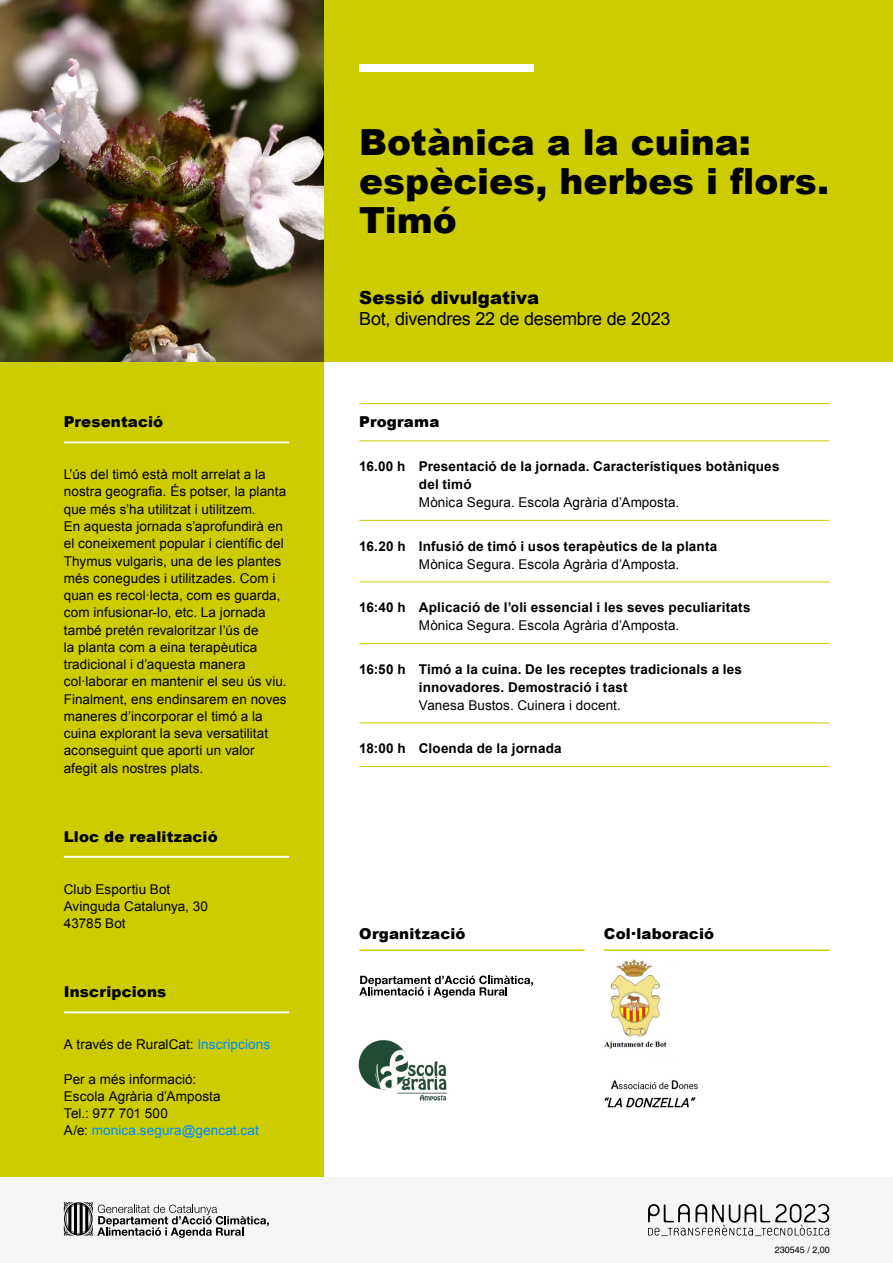
<style>
.page{position:relative;width:893px;height:1263px;background:#fff}
.page>*{position:absolute;margin:0;border:0;box-sizing:border-box;transform-origin:0 0}
.t1{font:900 36px/39px "Arial";color:#000}
.t2{font:18px/21px "Arial";letter-spacing:-.015em;color:#000}
.t3{font:900 15px "Arial";letter-spacing:.01em;color:#000}
.P4{font:13.5px/17.2px "Arial";letter-spacing:.005em;color:#000}
.P1{font:700 13.5px/18px "Arial";letter-spacing:.015em;color:#000}
.P4-2{font:13.5px "Arial";letter-spacing:.01em;color:#008cff}
.t4{font:9px "Helvetica";color:#000}
.s1{color:#008cff}
.s2{color:#000}
.s3{font-weight:900}
.s4{font-weight:400}
</style>
<div class="page">
<div style="left:0;top:361px;width:323px;height:817px;background:#cc0"></div>
<div style="left:323px;top:0;width:570px;height:361px;background:#cc0"></div>
<div style="left:0;top:1178px;width:893px;height:85px;background:#f5f5f5"></div>
<svg style="left:64px;top:1202px;width:205px;height:36px"></svg>
<div style="left:359px;top:64px;width:175px;height:7px;background:#fff"></div>
<svg style="left:648px;top:1204px;width:181px;height:32px"></svg>
<hr style="left:359px;top:403px;width:470px;height:1px;background:#cc0">
<hr style="left:359px;top:440px;width:470px;height:1px;background:#cc0">
<hr style="left:359px;top:520px;width:470px;height:1px;background:#cc0">
<hr style="left:359px;top:581px;width:470px;height:1px;background:#cc0">
<hr style="left:359px;top:643px;width:470px;height:1px;background:#cc0">
<hr style="left:359px;top:722px;width:470px;height:1px;background:#cc0">
<hr style="left:359px;top:766px;width:470px;height:1px;background:#cc0">
<hr style="left:64px;top:441px;width:225px;height:2px;background:#fff">
<hr style="left:64px;top:856px;width:225px;height:2px;background:#fff">
<hr style="left:64px;top:1011px;width:225px;height:2px;background:#fff">
<hr style="left:359px;top:949px;width:226px;height:2px;background:#cc0">
<hr style="left:604px;top:949px;width:225px;height:2px;background:#cc0">
<svg style="left:359px;top:975px;width:174px;height:23px"></svg>
<img style="left:604px;top:959px;width:63px;height:90px">
<img style="left:604px;top:1080px;width:94px;height:28px">
<img style="left:358px;top:1040px;width:89px;height:61px">
<img style="left:0;top:0;width:323px;height:362px">
<h6 class="t3" style="left:64px;top:411px;width:101px">Presentació</h6>
<p class="P4" style="left:64px;top:466px;width:224px">L’ús del timó està molt arrelat a la nostra geografia. És potser, la planta que més s’ha utilitzat i utilitzem.</p>
<p class="P4" style="left:64px;top:518px;width:224px">En aquesta jornada s’aprofundirà en el coneixement popular i científic del Thymus vulgaris, una de les plantes més conegudes i utilitzades. Com i quan es recol·lecta, com es guarda, com infusionar-lo, etc. La jornada també pretén revaloritzar l’ús de<br>la planta com a eina terapèutica tradicional i d’aquesta manera col·laborar en mantenir el seu ús viu.</p>
<p class="P4" style="left:64px;top:690px;width:224px">Finalment, ens endinsarem en noves maneres d’incorporar el timó a la cuina explorant la seva versatilitat aconseguint que aporti un valor afegit als nostres plats.</p>
<h6 class="t3" style="left:64px;top:825px;width:155px">Lloc de realització</h6>
<p class="P4" style="left:64px;top:880px;width:108px">Club Esportiu Bot</p>
<p class="P4" style="left:64px;top:898px;width:146px">Avinguda Catalunya, 30</p>
<p class="P4" style="left:64px;top:915px;width:63px">43785 Bot</p>
<h6 class="t3" style="left:64px;top:981px;width:104px">Inscripcions</h6>
<p class="P4" style="left:64px;top:1036px;width:208px">A través de RuralCat: <span class="s1">Inscripcions</span></p>
<p class="P4" style="left:64px;top:1070px;width:134px">Per a més informació:</p>
<p class="P4" style="left:64px;top:1088px;width:158px">Escola Agrària d’Amposta</p>
<p class="P4" style="left:64px;top:1105px;width:106px">Tel.: 977 701 500</p>
<p class="P4-2" style="left:64px;top:1122px;width:197px"><span class="s2">A/e:</span> monica.segura@gencat.cat</p>
<h1 class="t1" style="left:359px;top:122px;width:471px">Botànica a la cuina: espècies, herbes i flors.<br>Timó</h1>
<h3 class="t2" style="left:359px;top:288px;width:313px"><span class="s3">Sessió divulgativa<br></span>Bot, divendres 22 de desembre de 2023</h3>
<h4 class="t3" style="left:359px;top:411px;width:82px">Programa</h4>
<p class="P1" style="left:419px;top:458px;width:362px;text-indent:-60px">16.00 h Presentació de la jornada. Característiques botàniques del timó<br><span class="s4">Mònica Segura. Escola Agrària d’Amposta.</span></p>
<p class="P1" style="left:419px;top:537px;width:300px;text-indent:-60px">16.20 h Infusió de timó i usos terapèutics de la planta<br><span class="s4">Mònica Segura. Escola Agrària d’Amposta.</span></p>
<p class="P1" style="left:419px;top:599px;width:333px;text-indent:-60px">16:40 h Aplicació de l’oli essencial i les seves peculiaritats<br><span class="s4">Mònica Segura. Escola Agrària d’Amposta.</span></p>
<p class="P1" style="left:419px;top:660px;width:325px;text-indent:-60px">16:50 h Timó a la cuina. De les receptes tradicionals a les innovadores. Demostració i tast<br><span class="s4">Vanesa Bustos. Cuinera i docent.</span></p>
<p class="P1" style="left:359px;top:740px;width:204px">18:00 h Cloenda de la jornada</p>
<h5 class="t3" style="left:359px;top:922px;width:108px">Organització</h5>
<h5 class="t3" style="left:604px;top:922px;width:112px">Col·laboració</h5>
<p class="t4" style="left:775px;top:1244px;width:57px">230545 / 2,00</p>
</div>
